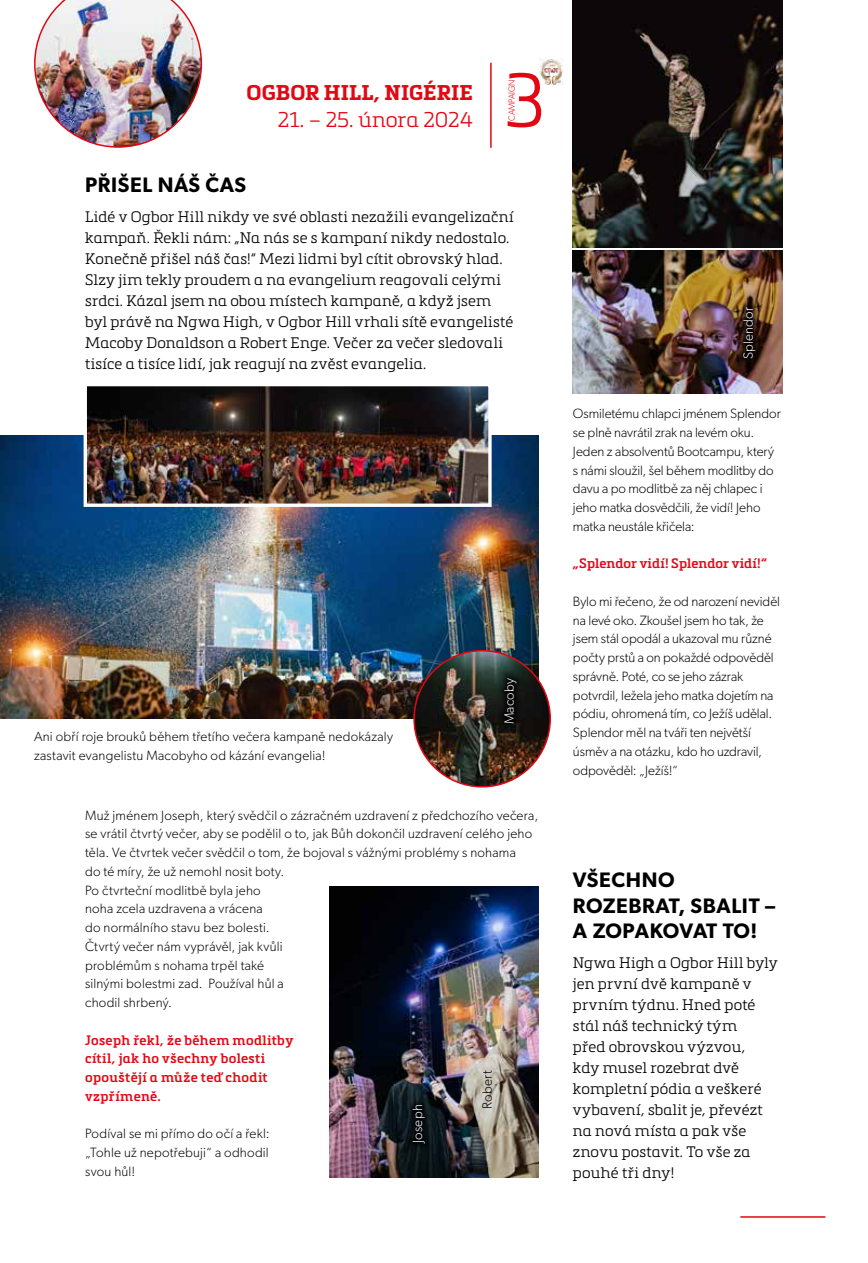
<style>
.page{position:relative;width:868px;height:1263px;background:#fff}
.page>*{position:absolute;margin:0;border:0;box-sizing:border-box;transform-origin:0 0}
.t1{font:600 21px/25.5px "Gibson";letter-spacing:.03em;color:#000}
.t2{font:700 21px "Metronic Slab Pro";letter-spacing:.005em;color:#e30613}
.t3{font:300 21px "Metronic Slab Pro";letter-spacing:.005em;color:#e30613}
.t4{font:300 15px/21px "Metronic Slab Pro";letter-spacing:.015em;color:#000}
.t5{font:300 13.5px/18.8px "Gibson";letter-spacing:.01em;color:#000}
.t6{font:600 13.5px/18.8px "Metronic Slab Pro";letter-spacing:.025em;color:#e30613}
.t7{font:600 13.5px "Metronic Slab Pro";letter-spacing:.005em;color:#e30613}
.t8{font:300 13.5px "Gibson";letter-spacing:.015em;color:#fff}
.t9{font:300 9px "Gibson";letter-spacing:-.025em;color:#e30613;scale:.95 1}
</style>
<div class="page">
<img style="left:0;top:436px;width:539px;height:282px">
<img style="left:573px;top:0;width:209px;height:247px">
<hr style="left:490px;top:63px;width:1px;height:85px;background:#e30613">
<img style="left:573px;top:251px;width:209px;height:143px">
<div style="left:735px;top:300px;width:28px;height:67px;background:#000;opacity:.75"></div>
<hr style="left:740px;top:1216px;width:85px;height:2px;background:#e30613">
<img style="left:329px;top:887px;width:210px;height:290px">
<div style="left:405px;top:1098px;width:27px;height:53px;background:#000;opacity:.75"></div>
<img style="left:414px;top:651px;width:136px;height:136px;border-radius:68px">
<div style="left:497px;top:671px;width:27px;height:61px;background:#000;opacity:.75"></div>
<img style="left:34px;top:0;width:168px;height:148px">
<img style="left:538px;top:58px;width:26px;height:27px">
<svg style="left:507px;top:73px;width:34px;height:54px"></svg>
<img style="left:88px;top:387px;width:399px;height:116px">
<div style="left:84px;top:383px;width:407px;height:124px;border:3px solid #fff"></div>
<h1 class="t2" style="left:246px;top:80px;width:228px">OGBOR HILL, NIGÉRIE</h1>
<h1 class="t3" style="left:278px;top:106px;width:196px">21. – 25. února 2024</h1>
<p class="t9" style="left:506px;top:121px;width:44px;rotate:-90deg">CAMPAIGN</p>
<h1 class="t1" style="left:85px;top:172px;width:162px">PŘIŠEL NÁŠ ČAS</h1>
<p class="t4" style="left:85px;top:205px;width:430px">Lidé v Ogbor Hill nikdy ve své oblasti nezažili evangelizační kampaň. Řekli nám: „Na nás se s kampaní nikdy nedostalo.<br>Konečně přišel náš čas!“ Mezi lidmi byl cítit obrovský hlad.<br>Slzy jim tekly proudem a na evangelium reagovali celými srdci. Kázal jsem na obou místech kampaně, a když jsem byl právě na Ngwa High, v Ogbor Hill vrhali sítě evangelisté Macoby Donaldson a Robert Enge. Večer za večer sledovali tisíce a tisíce lidí, jak reagují na zvěst evangelia.</p>
<p class="t5" style="left:34px;top:727px;width:360px">Ani obří roje brouků během třetího večera kampaně nedokázaly zastavit evangelistu Macobyho od kázání evangelia!</p>
<p class="t8" style="left:501px;top:724px;width:48px;rotate:-90deg">Macoby</p>
<p class="t5" style="left:85px;top:805px;width:454px">Muž jménem Joseph, který svědčil o zázračném uzdravení z předchozího večera, se vrátil čtvrtý večer, aby se podělil o to, jak Bůh dokončil uzdravení celého jeho těla. Ve čtvrtek večer svědčil o tom, že bojoval s vážnými problémy s nohama<br>do té míry, že už nemohl nosit boty.<br>Po čtvrteční modlitbě byla jeho<br>noha zcela uzdravena a vrácena<br>do normálního stavu bez bolesti.<br>Čtvrtý večer nám vyprávěl, jak kvůli<br>problémům s nohama trpěl také<br>silnými bolestmi zad. Používal hůl a<br>chodil shrbený.</p>
<p class="t6" style="left:85px;top:1030px;width:210px">Joseph řekl, že během modlitby cítil, jak ho všechny bolesti opouštějí a může teď chodit vzpřímeně.</p>
<p class="t5" style="left:85px;top:1124px;width:186px;text-align:justify">Podíval se mi přímo do očí a řekl: „Tohle už nepotřebuji“ a odhodil svou hůl!</p>
<p class="t5" style="left:477px;top:1109px;width:40px;rotate:-90deg">Robert</p>
<p class="t8" style="left:409px;top:1143px;width:40px;rotate:-90deg">Joseph</p>
<p class="t8" style="left:740px;top:359px;width:54px;rotate:-90deg">Splendor</p>
<p class="t5" style="left:573px;top:404px;width:209px">Osmiletému chlapci jménem Splendor se plně navrátil zrak na levém oku.<br>Jeden z absolventů Bootcampu, který s námi sloužil, šel během modlitby do davu a po modlitbě za něj chlapec i jeho matka dosvědčili, že vidí! Jeho matka neustále křičela:</p>
<p class="t7" style="left:573px;top:555px;width:195px">„Splendor vidí! Splendor vidí!“</p>
<p class="t5" style="left:573px;top:592px;width:208px">Bylo mi řečeno, že od narození neviděl na levé oko. Zkoušel jsem ho tak, že jsem stál opodál a ukazoval mu různé počty prstů a on pokaždé odpověděl správně. Poté, co se jeho zázrak potvrdil, ležela jeho matka dojetím na pódiu, ohromená tím, co Ježíš udělal.<br>Splendor měl na tváři ten největší úsměv a na otázku, kdo ho uzdravil, odpověděl: „Ježíš!“</p>
<h1 class="t1" style="left:573px;top:866px;width:204px">VŠECHNO<br>ROZEBRAT, SBALIT –<br>A ZOPAKOVAT TO!</h1>
<p class="t4" style="left:573px;top:951px;width:206px">Ngwa High a Ogbor Hill byly jen první dvě kampaně v prvním týdnu. Hned poté stál náš technický tým<br>před obrovskou výzvou,<br>kdy musel rozebrat dvě kompletní pódia a veškeré vybavení, sbalit je, převézt na nová místa a pak vše znovu postavit. To vše za pouhé tři dny!</p>
</div>
